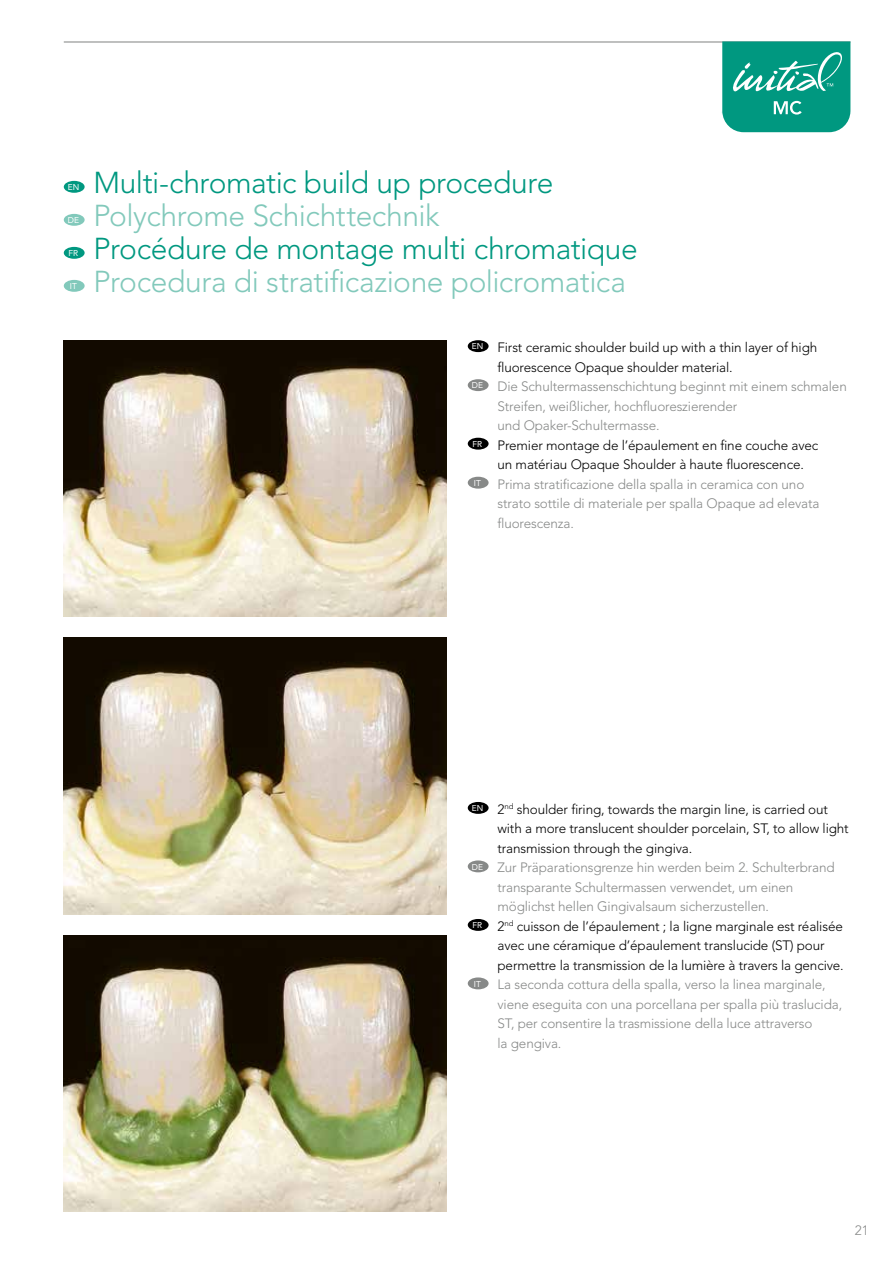
<style>
.page{position:relative;width:893px;height:1263px;background:#fff}
.page>*{position:absolute;margin:0;border:0;box-sizing:border-box;transform-origin:0 0}
.t1{font:300 30px "Avenir LT Std";letter-spacing:-.015em;color:#009880}
.t2{font:300 30px "Avenir LT Std";letter-spacing:-.015em;color:#82c9bb}
.t3{font:300 13.5px "Avenir LT Std";letter-spacing:-.01em;color:#878988}
.t4{font:300 13.5px "Avenir LT Std";letter-spacing:-.01em;color:#000}
.t5{font:300 13.5px "Avenir LT Pro";color:#878988}
.t6{font:8.4px "Avenir LT Std";letter-spacing:.01em;color:#fff}
</style>
<div class="page">
<hr style="left:64px;top:41px;width:786px;height:2px;background:#878988">
<svg style="left:722px;top:41px;width:128px;height:91px;background:#1ea38e"></svg>
<div style="left:64px;top:181px;width:21px;height:12px;background:#009880;border-radius:50%"></div>
<div style="left:64px;top:214px;width:21px;height:12px;background:#82c9bb;border-radius:50%"></div>
<div style="left:64px;top:247px;width:21px;height:12px;background:#009880;border-radius:50%"></div>
<div style="left:64px;top:280px;width:21px;height:12px;background:#82c9bb;border-radius:50%"></div>
<div style="left:468px;top:340px;width:21px;height:12px;background:#000;border-radius:50%"></div>
<div style="left:468px;top:379px;width:21px;height:12px;background:#878988;border-radius:50%"></div>
<div style="left:468px;top:438px;width:21px;height:12px;background:#000;border-radius:50%"></div>
<div style="left:468px;top:477px;width:21px;height:12px;background:#878988;border-radius:50%"></div>
<div style="left:468px;top:802px;width:21px;height:12px;background:#000;border-radius:50%"></div>
<div style="left:468px;top:860px;width:21px;height:12px;background:#878988;border-radius:50%"></div>
<div style="left:468px;top:919px;width:21px;height:12px;background:#000;border-radius:50%"></div>
<div style="left:468px;top:977px;width:21px;height:12px;background:#878988;border-radius:50%"></div>
<img style="left:64px;top:638px;width:382px;height:276px">
<img style="left:64px;top:340px;width:382px;height:277px">
<img style="left:64px;top:935px;width:382px;height:277px">
<p class="t6" style="left:68px;top:182px;width:13px">EN</p>
<p class="t6" style="left:68px;top:215px;width:13px">DE</p>
<p class="t6" style="left:69px;top:248px;width:11px">FR</p>
<p class="t6" style="left:70px;top:281px;width:9px">IT</p>
<h1 class="t1" style="left:94px;top:165px;width:461px">Multi-chromatic build up procedure</h1>
<h1 class="t2" style="left:94px;top:198px;width:347px">Polychrome Schichttechnik</h1>
<h1 class="t1" style="left:94px;top:231px;width:546px">Procédure de montage multi chromatique</h1>
<h1 class="t2" style="left:94px;top:264px;width:534px">Procedura di stratificazione policromatica</h1>
<p class="t4" style="left:472px;top:339px;width:347px"><sup>EN</sup> First ceramic shoulder build up with a thin layer of high</p>
<p class="t4" style="left:497px;top:359px;width:237px">fluorescence Opaque shoulder material.</p>
<p class="t3" style="left:472px;top:378px;width:376px"><sup>DE</sup> Die Schultermassenschichtung beginnt mit einem schmalen</p>
<p class="t3" style="left:497px;top:398px;width:241px">Streifen, weißlicher, hochfluoreszierender</p>
<p class="t3" style="left:497px;top:417px;width:164px">und Opaker-Schultermasse.</p>
<p class="t4" style="left:473px;top:437px;width:347px"><sup>FR</sup> Premier montage de l’épaulement en fine couche avec</p>
<p class="t4" style="left:497px;top:456px;width:308px">un matériau Opaque Shoulder à haute fluorescence.</p>
<p class="t3" style="left:474px;top:476px;width:332px"><sup>IT</sup> Prima stratificazione della spalla in ceramica con uno</p>
<p class="t3" style="left:497px;top:495px;width:323px">strato sottile di materiale per spalla Opaque ad elevata</p>
<p class="t3" style="left:497px;top:515px;width:78px">fluorescenza.</p>
<p class="t4" style="left:472px;top:801px;width:358px"><sup>EN</sup> 2<sup>nd</sup> shoulder firing, towards the margin line, is carried out</p>
<p class="t4" style="left:497px;top:821px;width:353px">with a more translucent shoulder porcelain, ST, to allow light</p>
<p class="t4" style="left:497px;top:840px;width:196px">transmission through the gingiva.</p>
<p class="t3" style="left:472px;top:860px;width:364px"><sup>DE</sup> Zur Präparationsgrenze hin werden beim 2. Schulterbrand</p>
<p class="t3" style="left:497px;top:879px;width:297px">transparante Schultermassen verwendet, um einen</p>
<p class="t3" style="left:497px;top:899px;width:273px">möglichst hellen Gingivalsaum sicherzustellen.</p>
<p class="t4" style="left:473px;top:918px;width:372px"><sup>FR</sup> 2<sup>nd</sup> cuisson de l’épaulement ; la ligne marginale est réalisée</p>
<p class="t4" style="left:497px;top:938px;width:329px">avec une céramique d’épaulement translucide (ST) pour</p>
<p class="t4" style="left:497px;top:957px;width:348px">permettre la transmission de la lumière à travers la gencive.</p>
<p class="t3" style="left:474px;top:977px;width:353px"><sup>IT</sup> La seconda cottura della spalla, verso la linea marginale,</p>
<p class="t3" style="left:497px;top:996px;width:346px">viene eseguita con una porcellana per spalla più traslucida,</p>
<p class="t3" style="left:497px;top:1016px;width:316px">ST, per consentire la trasmissione della luce attraverso</p>
<p class="t3" style="left:497px;top:1035px;width:65px">la gengiva.</p>
<p class="t5" style="left:855px;top:1222px;width:15px">21</p>
</div>
